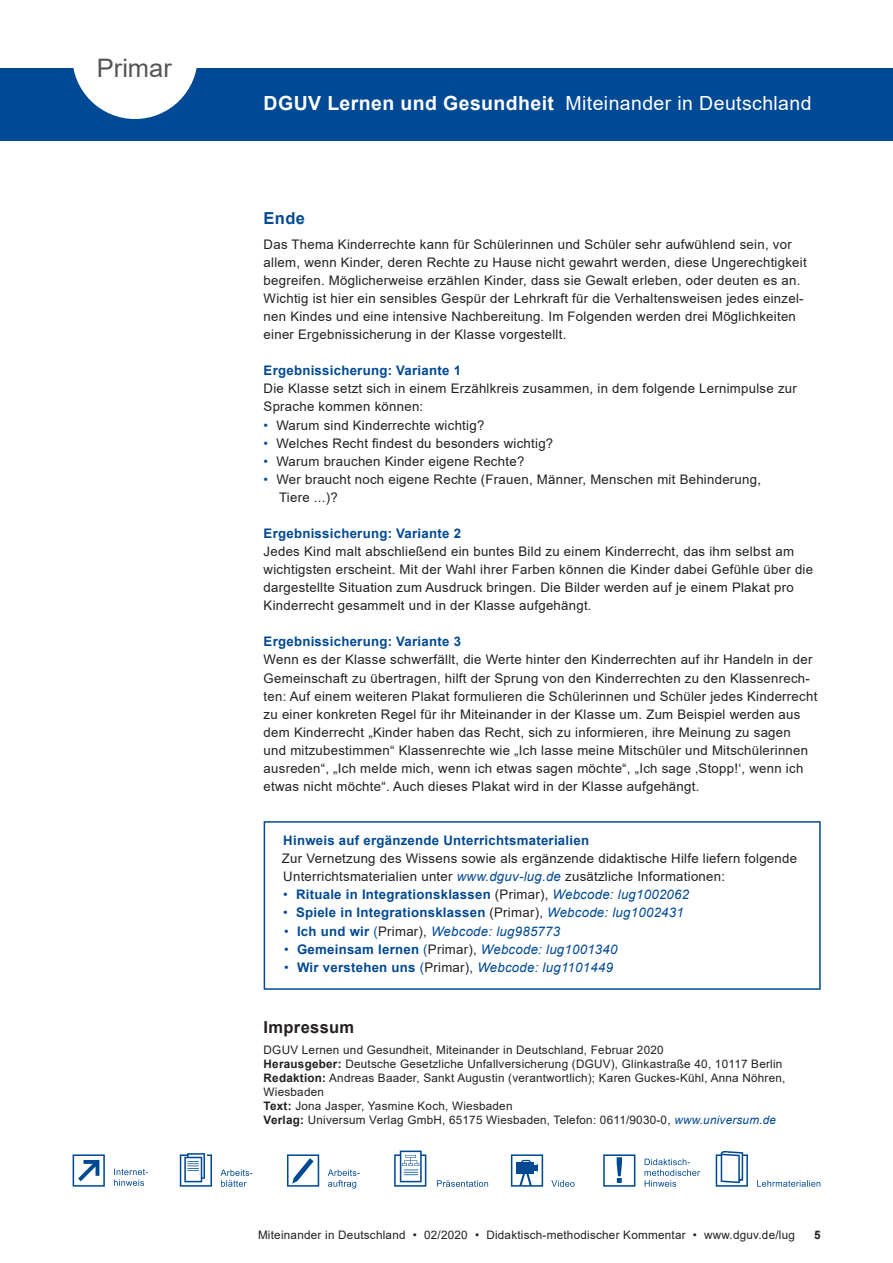
<style>
.page{position:relative;width:893px;height:1263px;background:#fff}
.page>*{position:absolute;margin:0;border:0;box-sizing:border-box;transform-origin:0 0}
.t1{font:25.5px "Arial";color:#555}
.t2{font:19.5px "Arial";letter-spacing:.02em;color:#fff}
.Impressum_Ueberschri{font:700 16.5px "Arial";letter-spacing:.02em;color:#231f20}
.Zwischenueberschrift{font:700 16.5px "Arial";color:#004994}
.Fliesstext{font:13.2px/18px "Arial";letter-spacing:.02em;color:#231f20}
.Fliesstext_Aufzaehlu{font:13.2px "Arial";letter-spacing:.02em;color:#231f20}
.Zwischenüberschrift{font:700 13.2px "Arial";letter-spacing:.02em;color:#004994}
.Fliesstext_Aufzaehlu-2{font:italic 13.2px "Arial";letter-spacing:.02em;color:#004994}
.Fliesstext_Aufzaehlu-3{font:700 13.2px "Arial";letter-spacing:.02em;color:#004994}
.Impressum_Text{font:11.7px/14.1px "Arial";letter-spacing:.02em;color:#231f20}
.t3{font:700 11.7px "Arial";color:#231f20}
.s1{font-weight:700}
.s2{color:#01519b}
.s3{font-style:italic;color:#004994}
.s4{font-weight:400}
.s5{font-weight:400;color:#231f20}
.s6{font-weight:400;font-style:italic}
.s7{font-style:normal}
.s8{font-weight:700;font-style:normal}
.s9{font-style:normal;color:#231f20}
</style>
<div class="page">
<div style="left:0;top:68px;width:893px;height:72px;background:#004994"></div>
<svg style="left:73px;top:68px;width:124px;height:51px"></svg>
<svg style="left:73px;top:1154px;width:32px;height:33px"></svg>
<svg style="left:114px;top:1168px;width:34px;height:18px"></svg>
<svg style="left:180px;top:1153px;width:32px;height:34px"></svg>
<svg style="left:221px;top:1169px;width:32px;height:18px"></svg>
<svg style="left:287px;top:1154px;width:32px;height:33px"></svg>
<svg style="left:328px;top:1169px;width:32px;height:19px"></svg>
<svg style="left:394px;top:1150px;width:32px;height:37px"></svg>
<svg style="left:511px;top:1154px;width:32px;height:33px"></svg>
<svg style="left:551px;top:1180px;width:24px;height:7px"></svg>
<svg style="left:603px;top:1154px;width:32px;height:33px"></svg>
<svg style="left:644px;top:1158px;width:56px;height:29px"></svg>
<svg style="left:716px;top:1151px;width:32px;height:36px"></svg>
<svg style="left:757px;top:1180px;width:63px;height:7px"></svg>
<svg style="left:437px;top:1180px;width:51px;height:7px"></svg>
<div style="left:264px;top:821px;width:557px;height:169px;border:2px solid #004994"></div>
<h1 class="t1" style="left:97px;top:50px;width:77px">Primar</h1>
<h2 class="t2" style="left:264px;top:89px;width:549px"><span class="s1">DGUV Lernen und Gesundheit</span> Miteinander in Deutschland</h2>
<p class="Zwischenueberschrift" style="left:264px;top:207px;width:43px">Ende</p>
<p class="Fliesstext" style="left:264px;top:235px;width:545px">Das Thema Kinderrechte kann für Schülerinnen und Schüler sehr aufwühlend sein, vor allem, wenn Kinder, deren Rechte zu Hause nicht gewahrt werden, diese Ungerechtigkeit begreifen. Möglicherweise erzählen Kinder, dass sie Gewalt erleben, oder deuten es an.<br>Wichtig ist hier ein sensibles Gespür der Lehrkraft für die Verhaltensweisen jedes einzel&shy;nen Kindes und eine intensive Nachbereitung. Im Folgenden werden drei Möglichkeiten einer Ergebnissicherung in der Klasse vorgestellt.</p>
<p class="Zwischenüberschrift" style="left:264px;top:361px;width:199px">Ergebnissicherung: Variante 1</p>
<p class="Fliesstext" style="left:264px;top:380px;width:535px">Die Klasse setzt sich in einem Erzählkreis zusammen, in dem folgende Lernimpulse zur<br>Sprache kommen können:</p>
<p class="Fliesstext_Aufzaehlu" style="left:264px;top:416px;width:222px"><span class="s2">•</span> Warum sind Kinderrechte wichtig?</p>
<p class="Fliesstext_Aufzaehlu" style="left:264px;top:434px;width:291px"><span class="s2">•</span> Welches Recht findest du besonders wichtig?</p>
<p class="Fliesstext_Aufzaehlu" style="left:264px;top:452px;width:262px"><span class="s2">•</span> Warum brauchen Kinder eigene Rechte?</p>
<p class="Fliesstext_Aufzaehlu" style="left:264px;top:470px;width:499px"><span class="s2">•</span> Wer braucht noch eigene Rechte (Frauen, Männer, Menschen mit Behinderung,</p>
<p class="Fliesstext_Aufzaehlu" style="left:279px;top:488px;width:60px">Tiere ...)?</p>
<p class="Zwischenüberschrift" style="left:264px;top:524px;width:199px">Ergebnissicherung: Variante 2</p>
<p class="Fliesstext" style="left:264px;top:542px;width:551px">Jedes Kind malt abschließend ein buntes Bild zu einem Kinderrecht, das ihm selbst am wichtigsten erscheint. Mit der Wahl ihrer Farben können die Kinder dabei Gefühle über die dargestellte Situation zum Ausdruck bringen. Die Bilder werden auf je einem Plakat pro Kinderrecht gesammelt und in der Klasse aufgehängt.</p>
<p class="Zwischenüberschrift" style="left:264px;top:632px;width:199px">Ergebnissicherung: Variante 3</p>
<p class="Fliesstext" style="left:264px;top:651px;width:555px">Wenn es der Klasse schwerfällt, die Werte hinter den Kinderrechten auf ihr Handeln in der Gemeinschaft zu übertragen, hilft der Sprung von den Kinderrechten zu den Klassenrech&shy;ten: Auf einem weiteren Plakat formulieren die Schülerinnen und Schüler jedes Kinderrecht zu einer konkreten Regel für ihr Miteinander in der Klasse um. Zum Beispiel werden aus dem Kinderrecht „Kinder haben das Recht, sich zu informieren, ihre Meinung zu sagen<br>und mitzubestimmen“ Klassenrechte wie „Ich lasse meine Mitschüler und Mitschülerinnen ausreden“, „Ich melde mich, wenn ich etwas sagen möchte“, „Ich sage ‚Stopp!‘, wenn ich etwas nicht möchte“. Auch dieses Plakat wird in der Klasse aufgehängt.</p>
<p class="Zwischenüberschrift" style="left:283px;top:831px;width:307px">Hinweis auf ergänzende Unterrichtsmaterialien</p>
<p class="Fliesstext" style="left:282px;top:849px;width:517px">Zur Vernetzung des Wissens sowie als ergänzende didaktische Hilfe liefern folgende</p>
<p class="Fliesstext" style="left:283px;top:868px;width:443px">Unterrichtsmaterialien unter <span class="s3">www.dguv-lug.de</span> zusätzliche Informationen:</p>
<p class="Fliesstext_Aufzaehlu-3" style="left:283px;top:885px;width:407px"><span class="s4">•</span> Rituale in Integrationsklassen <span class="s5">(Primar),</span> <span class="s6">Webcode: lug1002062</span></p>
<p class="Fliesstext_Aufzaehlu-3" style="left:283px;top:903px;width:402px"><span class="s4">•</span> Spiele in Integrationsklassen <span class="s5">(Primar),</span> <span class="s6">Webcode: lug1002431</span></p>
<p class="Fliesstext_Aufzaehlu-2" style="left:284px;top:922px;width:277px"><span class="s7">•</span> <span class="s8">Ich und wir</span> <span class="s7">(</span><span class="s9">Primar),</span> Webcode: lug985773</p>
<p class="Fliesstext_Aufzaehlu-2" style="left:284px;top:940px;width:335px"><span class="s7">•</span> <span class="s8">Gemeinsam lernen</span> <span class="s7">(</span><span class="s9">Primar),</span> Webcode: lug1001340</p>
<p class="Fliesstext_Aufzaehlu-2" style="left:284px;top:958px;width:330px"><span class="s7">•</span> <span class="s8">Wir verstehen uns</span> <span class="s7">(</span><span class="s9">Primar),</span> Webcode: lug1101449</p>
<p class="Impressum_Ueberschri" style="left:264px;top:1016px;width:92px">Impressum</p>
<p class="Impressum_Text" style="left:264px;top:1043px;width:523px">DGUV Lernen und Gesundheit, Miteinander in Deutschland, Februar 2020<br><span class="s1">Herausgeber:</span> Deutsche Gesetzliche Unfallversicherung (DGUV), Glinkastraße 40, 10117 Berlin <span class="s1">Redaktion:</span> Andreas Baader, Sankt Augustin (verantwortlich); Karen Guckes-Kühl, Anna Nöhren, Wiesbaden<br><span class="s1">Text:</span> Jona Jasper, Yasmine Koch, Wiesbaden<br><span class="s1">Verlag:</span> Universum Verlag GmbH, 65175 Wiesbaden, Telefon: 0611/9030-0, <span class="s3">www.universum.de</span></p>
<p class="Impressum_Text" style="left:258px;top:1228px;width:538px">Miteinander in Deutschland • 02/2020 • Didaktisch-methodischer Kommentar • www.dguv.de/lug</p>
<p class="t3" style="left:814px;top:1227px;width:8px">5</p>
</div>
